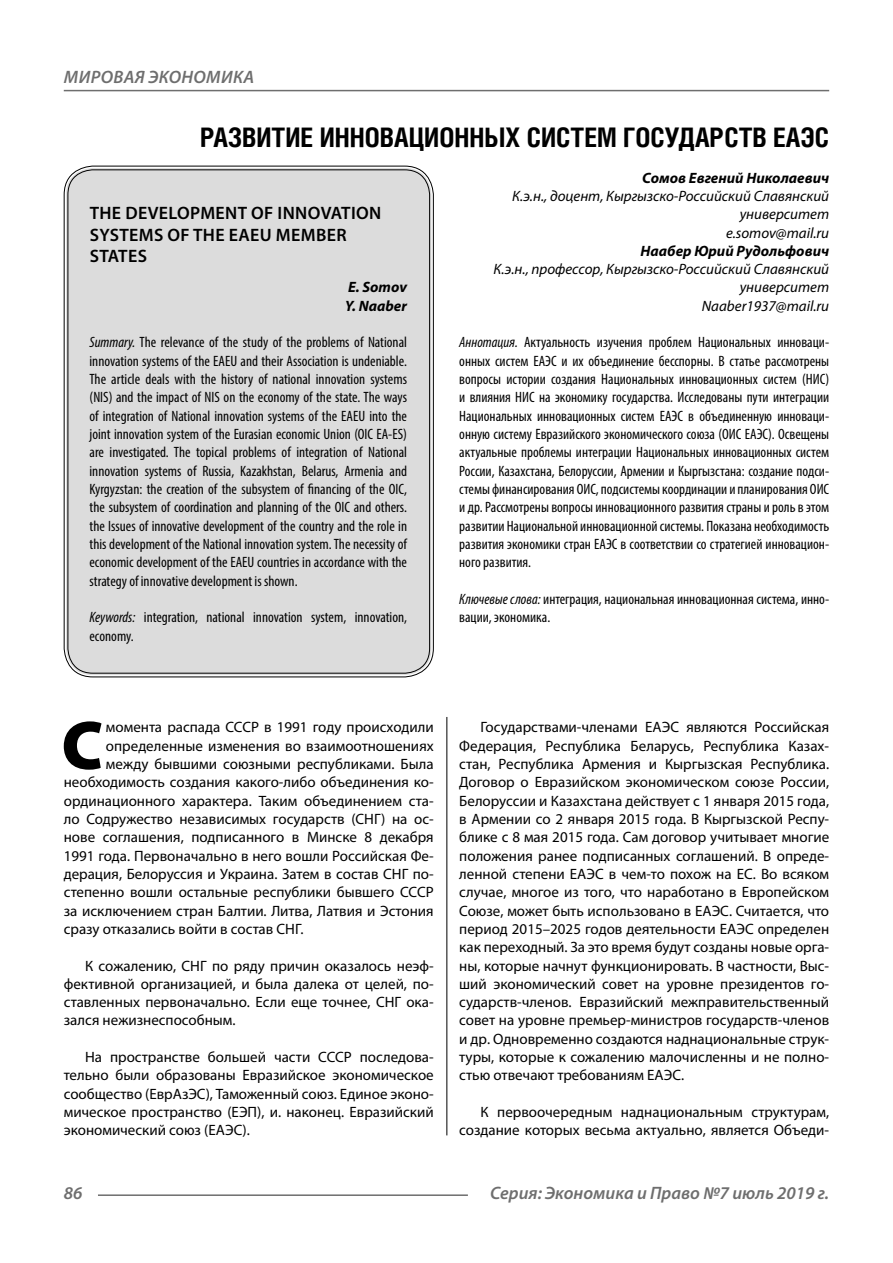
<style>
.page{position:relative;width:893px;height:1263px;background:#fff}
.page>*{position:absolute;margin:0;border:0;box-sizing:border-box;transform-origin:0 0}
.Bukvica{font:900 69.3px "Myriad Pro";color:#000}
.Header{font:700 27px "Helios Cond";color:#000}
.Header-eng{font:600 18px/21.6px "Myriad Pro";letter-spacing:.02em;color:#000}
.t1{font:italic 600 18px "Myriad Pro";color:#6e6e6e}
.Normal{font:15px/18.3px "Myriad Pro";color:#000;text-align:justify}
.Annotation-eng{font:condensed 15px/18.3px "Myriad Pro";color:#000;text-align:justify}
.Annotation-rus{font:condensed 15px/18.3px "Myriad Pro";color:#000;text-align:justify}
.Bukvica-2{font:15px "Myriad Pro";color:#000}
.Author-doc{font:italic 15px/18.3px "Myriad Pro";color:#000;text-align:right}
.Author{font:italic 700 15px "Myriad Pro";color:#000}
.Author-email{font:italic 15px "Myriad Pro";color:#000}
.Author-eng{font:italic 700 15px "Myriad Pro";color:#000}
.s1{font-style:italic}
</style>
<div class="page">
<hr style="left:446px;top:128px;width:1px;height:1007px;background:#000">
<div style="left:438px;top:696px;width:391px;height:21px;background:#fff"></div>
<div style="left:66px;top:168px;width:365px;height:507px;background:#dcdcdc;border-radius:27px"></div>
<hr style="left:98px;top:1194px;width:370px;height:2px;background:#6e6e6e">
<hr style="left:64px;top:90px;width:765px;height:1px;background:#6e6e6e">
<p class="t1" style="left:64px;top:66px;width:27px">Мировая</p>
<p class="t1" style="left:148px;top:66px;width:13px">экономика</p>
<p class="Header" style="left:200px;top:121px;width:631px">РАЗВИТИЕ ИННОВАЦИОННЫХ СИСТЕМ ГОСУДАРСТВ ЕАЭС</p>
<p class="Author" style="left:642px;top:168px;width:189px">Сомов Евгений Николаевич</p>
<p class="Author-doc" style="left:512px;top:186px;width:318px">К.э.н., доцент, Кыргызско-Российский Славянский университет</p>
<p class="Author-email" style="left:726px;top:223px;width:105px">e.somov@mail.ru</p>
<p class="Author" style="left:641px;top:241px;width:190px">Наабер Юрий Рудольфович</p>
<p class="Author-doc" style="left:494px;top:260px;width:337px">К.э.н., профессор, Кыргызско-Российский Славянский университет</p>
<p class="Author-email" style="left:702px;top:296px;width:129px">Naaber1937@mail.ru</p>
<p class="Annotation-rus" style="left:459px;top:333px;width:371px"><span class="s1">Аннотация.</span> Актуальность изучения проблем Национальных инноваци&shy;онных систем ЕАЭС и их объединение бесспорны. В статье рассмотрены вопросы истории создания Национальных инновационных систем (НИС) и влияния НИС на экономику государства. Исследованы пути интеграции Национальных инновационных систем ЕАЭС в объединенную инноваци&shy;онную систему Евразийского экономического союза (ОИС ЕАЭС). Освещены актуальные проблемы интеграции Национальных инновационных систем России, Казахстана, Белоруссии, Армении и Кыргызстана: создание подси&shy;стемы финансирования ОИС, подсистемы координации и планирования ОИС и др. Рассмотрены вопросы инновационного развития страны и роль в этом развитии Национальной инновационной системы. Показана необходимость развития экономики стран ЕАЭС в соответствии со стратегией инновацион&shy;ного развития.</p>
<p class="Annotation-rus" style="left:459px;top:590px;width:371px"><span class="s1">Ключевые слова:</span> интеграция, национальная инновационная система, инно&shy;вации, экономика.</p>
<p class="Header-eng" style="left:90px;top:202px;width:293px">THE DEVELOPMENT OF INNOVATION<br>SYSTEMS OF THE EAEU MEMBER<br>STATES</p>
<p class="Author-eng" style="left:348px;top:278px;width:60px">E. Somov</p>
<p class="Author-eng" style="left:345px;top:296px;width:63px">Y. Naaber</p>
<p class="Annotation-eng" style="left:90px;top:333px;width:319px"><span class="s1">Summary.</span> The relevance of the study of the problems of National innovation systems of the EAEU and their Association is undeniable.<br>The article deals with the history of national innovation systems (NIS) and the impact of NIS on the economy of the state. The ways of integration of National innovation systems of the EAEU into the joint innovation system of the Eurasian economic Union (OIC EA-ES) are investigated. The topical problems of integration of National innovation systems of Russia, Kazakhstan, Belarus, Armenia and Kyrgyzstan: the creation of the subsystem of financing of the OIC, the subsystem of coordination and planning of the OIC and others. the Issues of innovative development of the country and the role in this development of the National innovation system. The necessity of economic development of the EAEU countries in accordance with the strategy of innovative development is shown.</p>
<p class="Annotation-eng" style="left:90px;top:608px;width:319px"><span class="s1">Keywords:</span> integration, national innovation system, innovation, economy.</p>
<p class="Bukvica" style="left:61px;top:699px;width:43px">С</p>
<p class="Bukvica-2" style="left:106px;top:718px;width:329px">момента распада СССР в 1991 году происходили</p>
<p class="Bukvica-2" style="left:106px;top:736px;width:329px">определенные изменения во взаимоотношениях</p>
<p class="Bukvica-2" style="left:106px;top:755px;width:329px">между бывшими союзными республиками. Была</p>
<p class="Bukvica-2" style="left:64px;top:773px;width:371px">необходимость создания какого-либо объединения ко-</p>
<p class="Bukvica-2" style="left:64px;top:791px;width:371px">ординационного характера. Таким объединением ста-</p>
<p class="Bukvica-2" style="left:64px;top:810px;width:371px">ло Содружество независимых государств (СНГ) на ос-</p>
<p class="Bukvica-2" style="left:64px;top:828px;width:371px">нове соглашения, подписанного в Минске 8 декабря</p>
<p class="Bukvica-2" style="left:64px;top:846px;width:371px">1991 года. Первоначально в него вошли Российская Фе-</p>
<p class="Bukvica-2" style="left:64px;top:864px;width:371px">дерация, Белоруссия и Украина. Затем в состав СНГ по-</p>
<p class="Bukvica-2" style="left:64px;top:883px;width:371px">степенно вошли остальные республики бывшего СССР</p>
<p class="Bukvica-2" style="left:64px;top:901px;width:371px">за исключением стран Балтии. Литва, Латвия и Эстония</p>
<p class="Bukvica-2" style="left:64px;top:919px;width:241px">сразу отказались войти в состав СНГ.</p>
<p class="Normal" style="left:64px;top:956px;width:371px;text-indent:21px">К сожалению, СНГ по ряду причин оказалось неэф&shy;фективной организацией, и была далека от целей, по&shy;ставленных первоначально. Если еще точнее, СНГ ока&shy;зался нежизнеспособным.</p>
<p class="Normal" style="left:64px;top:1048px;width:371px;text-indent:21px">На пространстве большей части СССР последова&shy;тельно были образованы Евразийское экономическое сообщество (ЕврАзЭС), Таможенный союз. Единое эконо&shy;мическое пространство (ЕЭП), и. наконец. Евразийский экономический союз (ЕАЭС).</p>
<p class="Normal" style="left:459px;top:718px;width:371px;text-indent:21px">Государствами-членами ЕАЭС являются Российская Федерация, Республика Беларусь, Республика Казах&shy;стан, Республика Армения и Кыргызская Республика.<br>Договор о Евразийском экономическом союзе России, Белоруссии и Казахстана действует с 1 января 2015 года, в Армении со 2 января 2015 года. В Кыргызской Респу&shy;блике с 8 мая 2015 года. Сам договор учитывает многие положения ранее подписанных соглашений. В опреде&shy;ленной степени ЕАЭС в чем-то похож на ЕС. Во всяком случае, многое из того, что наработано в Европейском Союзе, может быть использовано в ЕАЭС. Считается, что период 2015–2025 годов деятельности ЕАЭС определен как переходный. За это время будут созданы новые орга&shy;ны, которые начнут функционировать. В частности, Выс&shy;ший экономический совет на уровне президентов го&shy;сударств-членов. Евразийский межправительственный совет на уровне премьер-министров государств-членов и др. Одновременно создаются наднациональные струк&shy;туры, которые к сожалению малочисленны и не полно&shy;стью отвечают требованиям ЕАЭС.</p>
<p class="Normal" style="left:459px;top:1103px;width:371px;text-align:right">К первоочередным наднациональным структурам, создание которых весьма актуально, является Объеди-</p>
<p class="t1" style="left:64px;top:1182px;width:20px">86</p>
<p class="t1" style="left:490px;top:1182px;width:341px">Серия: Экономика и Право №7 июль 2019 г.</p>
</div>
